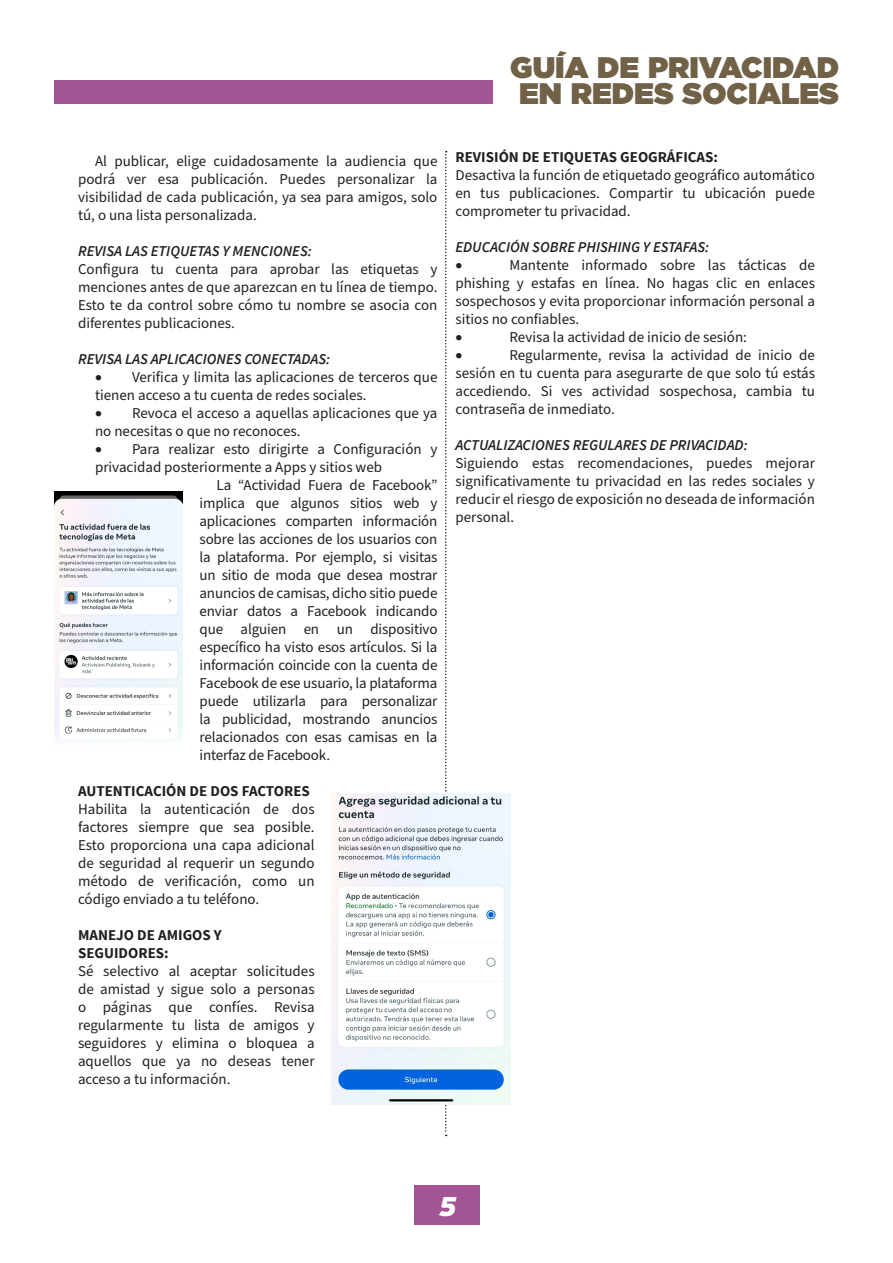
<style>
.page{position:relative;width:893px;height:1263px;background:#fff}
.page>*{position:absolute;margin:0;border:0;box-sizing:border-box;transform-origin:0 0}
.t1{font:900 29.7px/26.5px "Gotham";color:#706147}
.t2{font:italic 900 27px "Zona Pro";color:#fff}
.t3{font:15px/18px "Source Sans Pro";color:#231f20;text-align:justify}
.Heading_3{font:italic 600 15px "Source Sans Pro";color:#231f20}
.Heading_3-2{font:700 15px/18px "Source Sans Pro";color:#231f20}
.t4{font:15px "Symbol";color:#231f20}
</style>
<div class="page">
<div style="left:414px;top:1185px;width:65px;height:40px;background:#a35494"></div>
<div style="left:54px;top:80px;width:438px;height:24px;background:#a35494"></div>
<svg style="left:445px;top:151px;width:2px;height:985px"></svg>
<img style="left:54px;top:491px;width:129px;height:249px">
<img style="left:332px;top:793px;width:178px;height:311px">
<h1 class="t1" style="left:510px;top:53px;width:330px">GUÍA DE PRIVACIDAD<br>EN REDES SOCIALES</h1>
<p class="t3" style="left:78px;top:152px;width:361px;text-indent:17px">Al publicar, elige cuidadosamente la audiencia que podrá ver esa publicación. Puedes personalizar la visibilidad de cada publicación, ya sea para amigos, solo tú, o una lista personalizada.</p>
<p class="Heading_3" style="left:78px;top:241px;width:235px">REVISA LAS ETIQUETAS Y MENCIONES:</p>
<p class="t3" style="left:78px;top:260px;width:361px">Configura tu cuenta para aprobar las etiquetas y menciones antes de que aparezcan en tu línea de tiempo.<br>Esto te da control sobre cómo tu nombre se asocia con diferentes publicaciones.</p>
<p class="Heading_3" style="left:78px;top:349px;width:254px">REVISA LAS APLICACIONES CONECTADAS:</p>
<p class="t3" style="left:95px;top:368px;width:344px">• Verifica y limita las aplicaciones de terceros que tienen acceso a tu cuenta de redes sociales.</p>
<p class="t3" style="left:95px;top:404px;width:344px">• Revoca el acceso a aquellas aplicaciones que ya no necesitas o que no reconoces.</p>
<p class="t3" style="left:95px;top:440px;width:344px">• Para realizar esto dirigirte a Configuración y privacidad posteriormente a Apps y sitios web</p>
<p class="t3" style="left:200px;top:476px;width:239px;text-indent:17px">La “Actividad Fuera de Facebook” implica que algunos sitios web y aplicaciones comparten información sobre las acciones de los usuarios con la plataforma. Por ejemplo, si visitas un sitio de moda que desea mostrar anuncios de camisas, dicho sitio puede enviar datos a Facebook indicando que alguien en un dispositivo específico ha visto esos artículos. Si la información coincide con la cuenta de Facebook de ese usuario, la plataforma puede utilizarla para personalizar la publicidad, mostrando anuncios relacionados con esas camisas en la interfaz de Facebook.</p>
<p class="Heading_3-2" style="left:78px;top:782px;width:233px">AUTENTICACIÓN DE DOS FACTORES</p>
<p class="t3" style="left:78px;top:800px;width:238px">Habilita la autenticación de dos factores siempre que sea posible.<br>Esto proporciona una capa adicional de seguridad al requerir un segundo método de verificación, como un código enviado a tu teléfono.</p>
<p class="Heading_3-2" style="left:78px;top:926px;width:145px">MANEJO DE AMIGOS Y<br>SEGUIDORES:</p>
<p class="t3" style="left:78px;top:962px;width:238px">Sé selectivo al aceptar solicitudes de amistad y sigue solo a personas o páginas que confíes. Revisa regularmente tu lista de amigos y seguidores y elimina o bloquea a aquellos que ya no deseas tener acceso a tu información.</p>
<p class="Heading_3-2" style="left:455px;top:148px;width:264px">REVISIÓN DE ETIQUETAS GEOGRÁFICAS:</p>
<p class="t3" style="left:455px;top:166px;width:361px">Desactiva la función de etiquetado geográfico automático en tus publicaciones. Compartir tu ubicación puede comprometer tu privacidad.</p>
<p class="Heading_3" style="left:455px;top:237px;width:255px">EDUCACIÓN SOBRE PHISHING Y ESTAFAS:</p>
<p class="t4" style="left:455px;top:255px;width:8px">•</p>
<p class="t3" style="left:455px;top:256px;width:361px;text-indent:54px">Mantente informado sobre las tácticas de phishing y estafas en línea. No hagas clic en enlaces sospechosos y evita proporcionar información personal a sitios no confiables.</p>
<p class="t4" style="left:455px;top:327px;width:8px">•</p>
<p class="t3" style="left:509px;top:328px;width:239px">Revisa la actividad de inicio de sesión:</p>
<p class="t4" style="left:455px;top:345px;width:8px">•</p>
<p class="t3" style="left:455px;top:346px;width:361px;text-indent:54px">Regularmente, revisa la actividad de inicio de sesión en tu cuenta para asegurarte de que solo tú estás accediendo. Si ves actividad sospechosa, cambia tu contraseña de inmediato.</p>
<p class="Heading_3" style="left:455px;top:435px;width:294px">ACTUALIZACIONES REGULARES DE PRIVACIDAD:</p>
<p class="t3" style="left:455px;top:454px;width:361px">Siguiendo estas recomendaciones, puedes mejorar significativamente tu privacidad en las redes sociales y reducir el riesgo de exposición no deseada de información personal.</p>
<h2 class="t2" style="left:438px;top:1188px;width:19px">5</h2>
</div>
